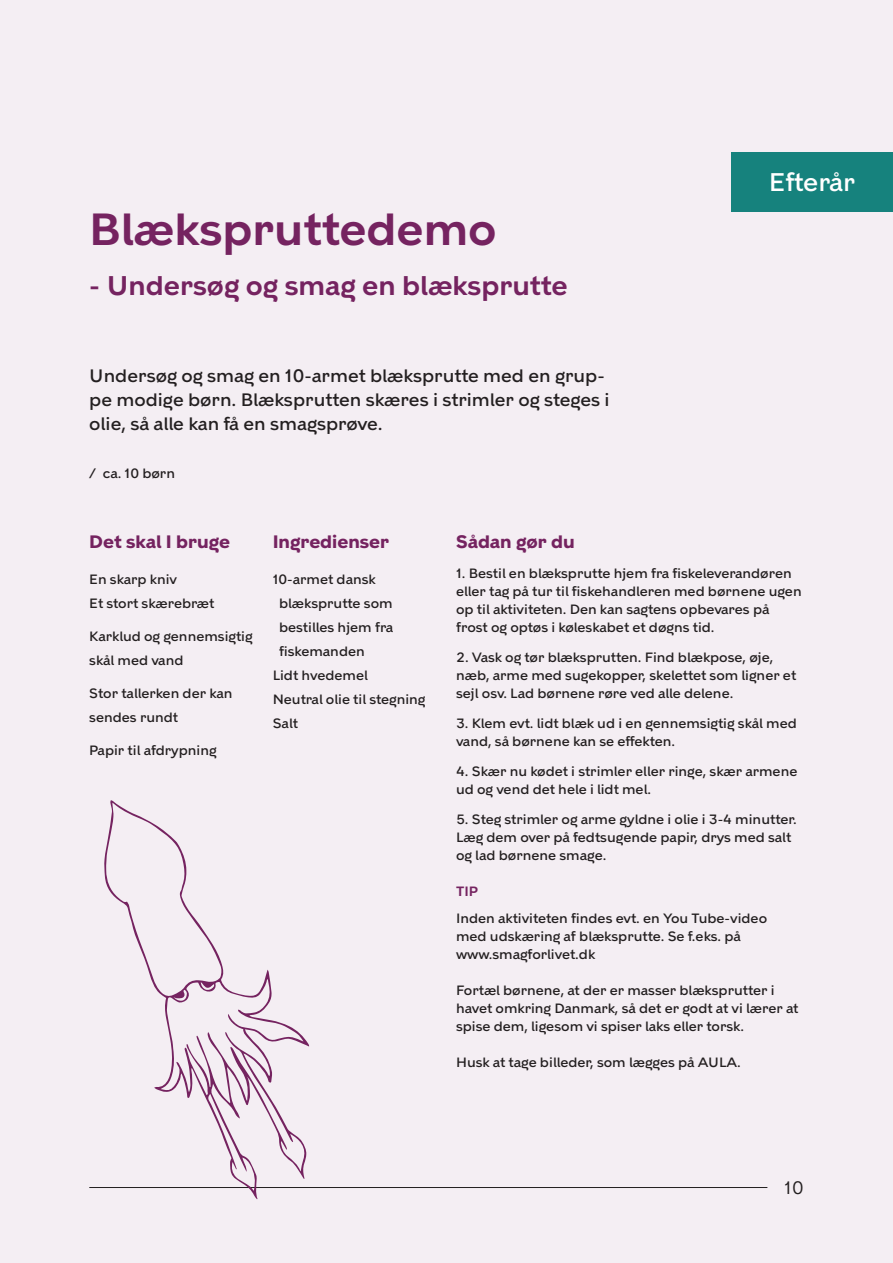
<style>
.page{position:relative;width:893px;height:1263px;background:#f4eef3}
.page>*{position:absolute;margin:0;border:0;box-sizing:border-box;transform-origin:0 0}
.t1{font:600 45px "KBH";color:#752360}
.t2{font:600 27px "KBH";color:#752360}
.t3{font:500 25.5px "KBH";color:#fff}
.t4{font:500 18px/24px "KBH";color:#231f20}
.t5{font:700 18px "KBH";color:#752360}
.t6{font:18px "KBH";color:#231f20}
.t7{font:500 13.5px/18px "KBH";color:#231f20}
.t8{font:600 13.5px "KBH";color:#752360}
</style>
<div class="page">
<div style="left:731px;top:152px;width:162px;height:60px;background:#16827d"></div>
<hr style="left:89px;top:1187px;width:678px;height:1px;background:#231f20">
<svg style="left:104px;top:800px;width:205px;height:399px"></svg>
<p class="t1" style="left:89px;top:202px;width:409px">Blækspruttedemo</p>
<p class="t2" style="left:89px;top:269px;width:480px">- Undersøg og smag en blæksprutte</p>
<p class="t4" style="left:89px;top:364px;width:522px">Undersøg og smag en 10-armet blæksprutte med en grup&shy;pe modige børn. Blæksprutten skæres i strimler og steges i olie, så alle kan få en smagsprøve.</p>
<p class="t7" style="left:89px;top:465px;width:87px">/ ca. 10 børn</p>
<p class="t3" style="left:769px;top:167px;width:88px">Efterår</p>
<p class="t5" style="left:89px;top:531px;width:142px">Det skal I bruge</p>
<p class="t7" style="left:89px;top:570px;width:89px">En skarp kniv</p>
<p class="t7" style="left:89px;top:594px;width:127px">Et stort skærebræt</p>
<p class="t7" style="left:89px;top:627px;width:165px">Karklud og gennemsigtig</p>
<p class="t7" style="left:89px;top:651px;width:96px">skål med vand</p>
<p class="t7" style="left:89px;top:684px;width:145px">Stor tallerken der kan</p>
<p class="t7" style="left:89px;top:708px;width:90px">sendes rundt</p>
<p class="t7" style="left:89px;top:741px;width:129px">Papir til afdrypning</p>
<p class="t5" style="left:273px;top:531px;width:118px">Ingredienser</p>
<p class="t7" style="left:273px;top:570px;width:105px">10-armet dansk</p>
<p class="t7" style="left:279px;top:594px;width:115px">blæksprutte som</p>
<p class="t7" style="left:279px;top:618px;width:116px">bestilles hjem fra</p>
<p class="t7" style="left:279px;top:642px;width:87px">fiskemanden</p>
<p class="t7" style="left:273px;top:666px;width:97px">Lidt hvedemel</p>
<p class="t7" style="left:273px;top:690px;width:154px">Neutral olie til stegning</p>
<p class="t7" style="left:273px;top:714px;width:27px">Salt</p>
<p class="t5" style="left:456px;top:531px;width:120px">Sådan gør du</p>
<p class="t7" style="left:456px;top:564px;width:347px">1. Bestil en blæksprutte hjem fra fiskeleverandøren eller tag på tur til fiskehandleren med børnene ugen op til aktiviteten. Den kan sagtens opbevares på frost og optøs i køleskabet et døgns tid.</p>
<p class="t7" style="left:456px;top:648px;width:342px">2. Vask og tør blæksprutten. Find blækpose, øje, næb, arme med sugekopper, skelettet som ligner et sejl osv. Lad børnene røre ved alle delene.</p>
<p class="t7" style="left:456px;top:714px;width:342px">3. Klem evt. lidt blæk ud i en gennemsigtig skål med vand, så børnene kan se effekten.</p>
<p class="t7" style="left:456px;top:762px;width:343px">4. Skær nu kødet i strimler eller ringe, skær armene ud og vend det hele i lidt mel.</p>
<p class="t7" style="left:456px;top:810px;width:342px">5. Steg strimler og arme gyldne i olie i 3-4 minutter.<br>Læg dem over på fedtsugende papir, drys med salt og lad børnene smage.</p>
<p class="t8" style="left:456px;top:883px;width:23px">TIP</p>
<p class="t7" style="left:456px;top:909px;width:313px">Inden aktiviteten findes evt. en You Tube-video</p>
<p class="t7" style="left:456px;top:927px;width:286px">med udskæring af blæksprutte. Se f.eks. på</p>
<p class="t7" style="left:456px;top:945px;width:141px">www.smagforlivet.dk</p>
<p class="t7" style="left:456px;top:981px;width:344px">Fortæl børnene, at der er masser blæksprutter i havet omkring Danmark, så det er godt at vi lærer at spise dem, ligesom vi spiser laks eller torsk.</p>
<p class="t7" style="left:456px;top:1053px;width:286px">Husk at tage billeder, som lægges på AULA.</p>
<p class="t6" style="left:784px;top:1176px;width:21px">10</p>
</div>
